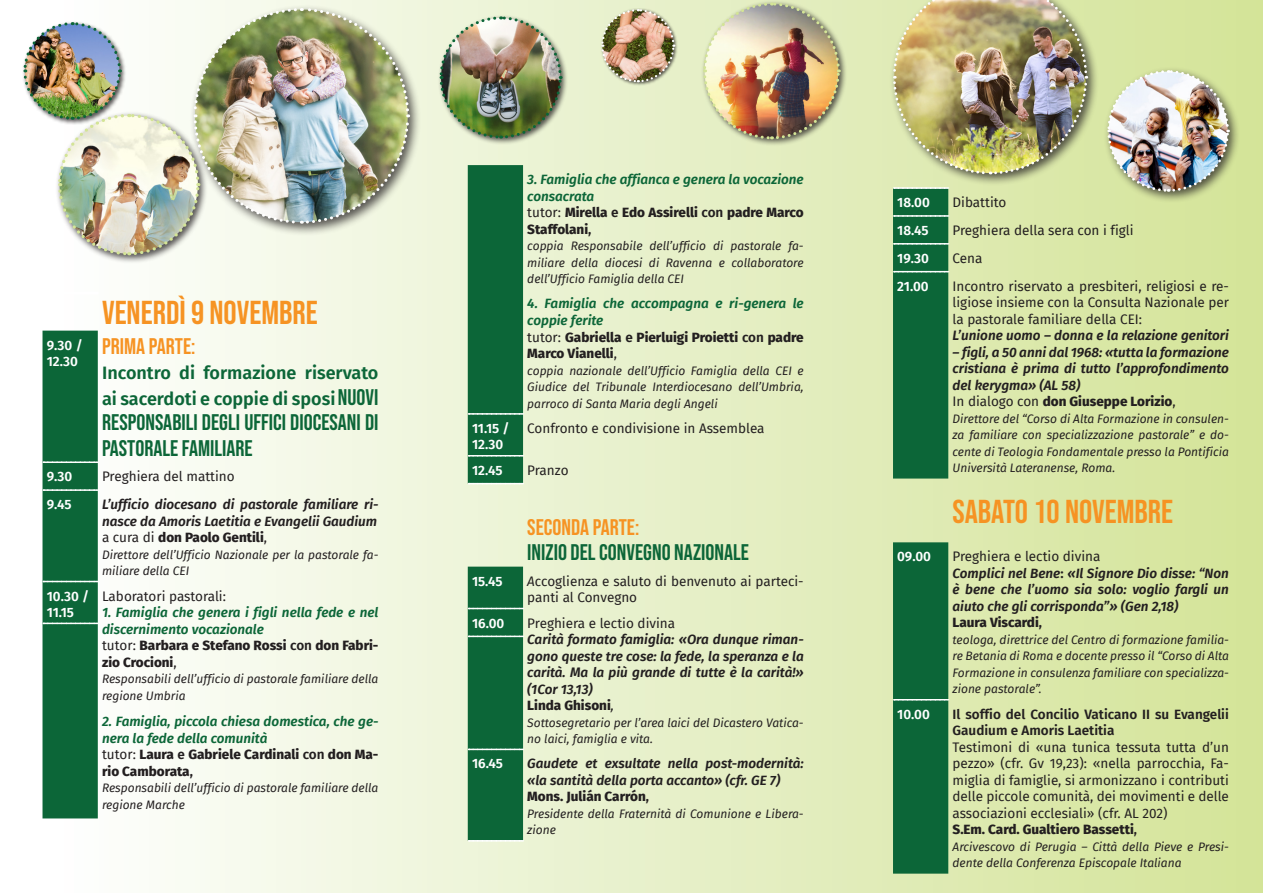
<style>
.page{position:relative;width:1263px;height:893px;background:#fff}
.page>*{position:absolute;margin:0;border:0;box-sizing:border-box;transform-origin:0 0}
.Normale{font:33px "Bebas Neue";color:#f69323}
.Normale-2{font:22.5px/25.5px "Bebas Neue";color:#0c6638}
.Normale-3{font:22.5px "Bebas Neue";color:#f69323}
.Normale-4{font:600 18px/25.5px "Fira Sans";color:#0c6638}
.Normale-5{font:italic 600 13.5px/16.5px "Fira Sans";color:#231f20;text-align:justify}
.Normale-6{font:13.5px/16.5px "Fira Sans";color:#231f20;text-align:justify}
.Normale-7{font:800 13.5px/16.5px "Fira Sans";color:#231f20}
.Normale-8{font:italic 600 13.5px/16.5px "Fira Sans";color:#0c6638}
.Normale-9{font:600 13.5px/16.5px "Fira Sans";color:#fff}
.Normale-10{font:600 13.5px/16.5px "Fira Sans";color:#231f20}
.Normale-11{font:italic 12px/16.5px "Fira Sans";color:#231f20}
.s1{font-family:"Bebas Neue";font-weight:400;font-size:22.5px}
.s2{font-weight:400}
.s3{font-weight:600}
.s4{font-style:italic}
.s5{font-weight:400;font-style:italic}
.s6{font-style:normal}
.s7{font-weight:500}
</style>
<div class="page">
<div style="left:0;top:0;width:1263px;height:893px;background:linear-gradient(to right,#feffff,#d3e398)"></div>
<div style="left:189px;top:4px;width:233px;height:233px;background:#231f20;opacity:.75"></div>
<div style="left:701px;top:0;width:147px;height:147px;background:#231f20;opacity:.75"></div>
<img style="left:701px;top:1px;width:140px;height:140px">
<div style="left:600px;top:8px;width:79px;height:78px;background:#231f20;opacity:.75"></div>
<img style="left:600px;top:8px;width:76px;height:75px">
<div style="left:437px;top:14px;width:132px;height:132px;background:#231f20;opacity:.75"></div>
<img style="left:438px;top:15px;width:125px;height:125px">
<div style="left:55px;top:111px;width:153px;height:153px;background:#231f20;opacity:.75"></div>
<img style="left:22px;top:7px;width:389px;height:250px">
<div style="left:889px;top:0;width:210px;height:186px;background:#231f20;opacity:.75"></div>
<img style="left:892px;top:0;width:197px;height:176px">
<div style="left:1103px;top:66px;width:138px;height:138px;background:#231f20;opacity:.75"></div>
<img style="left:1106px;top:69px;width:124px;height:124px">
<hr style="left:44px;top:292px;width:52px;height:3px;background:#fff">
<div style="left:43px;top:331px;width:55px;height:487px;background:#0c6638"></div>
<svg style="left:468px;top:165px;width:55px;height:676px;background:#2b794e"></svg>
<svg style="left:893px;top:187px;width:55px;height:687px;background:#227445"></svg>
<p class="Normale" style="left:102px;top:294px;width:217px">VENERDÌ 9 NOVEMBRE</p>
<p class="Normale-9" style="left:47px;top:336px;width:37px">9.30 /<br>12.30</p>
<p class="Normale-3" style="left:102px;top:333px;width:95px">PRIMA PARTE:</p>
<p class="Normale-4" style="left:102px;top:359px;width:278px">Incontro di formazione riservato ai sacerdoti e coppie di sposi <span class="s1">NUOVI</span></p>
<p class="Normale-2" style="left:102px;top:410px;width:278px">RESPONSABILI DEGLI UFFICI DIOCESANI DI<br>PASTORALE FAMILIARE</p>
<p class="Normale-9" style="left:47px;top:467px;width:27px">9.30</p>
<p class="Normale-6" style="left:102px;top:468px;width:134px">Preghiera del mattino</p>
<p class="Normale-9" style="left:47px;top:495px;width:26px">9.45</p>
<p class="Normale-5" style="left:102px;top:495px;width:278px">L’ufficio diocesano di pastorale familiare ri&shy;nasce da Amoris Laetitia e Evangelii Gaudium</p>
<p class="Normale-7" style="left:102px;top:528px;width:166px"><span class="s2">a cura di</span> don Paolo Gentili<span class="s2">,</span></p>
<p class="Normale-11" style="left:102px;top:546px;width:278px">Direttore dell’Ufficio Nazionale per la pastorale fa&shy;miliare della CEI</p>
<p class="Normale-9" style="left:47px;top:587px;width:44px">10.30 /<br>11.15</p>
<p class="Normale-6" style="left:102px;top:587px;width:125px">Laboratori pastorali:</p>
<p class="Normale-8" style="left:102px;top:603px;width:278px">1. Famiglia che genera i figli nella fede e nel discernimento vocazionale</p>
<p class="Normale-7" style="left:102px;top:636px;width:278px"><span class="s2">tutor:</span> Barbara e Stefano Rossi <span class="s3">con</span> don Fabri&shy;zio Crocioni<span class="s2">,</span></p>
<p class="Normale-11" style="left:102px;top:670px;width:278px">Responsabili dell’ufficio di pastorale familiare della regione Umbria</p>
<p class="Normale-8" style="left:102px;top:712px;width:278px">2. Famiglia, piccola chiesa domestica, che ge&shy;nera la fede della comunità</p>
<p class="Normale-7" style="left:102px;top:745px;width:278px"><span class="s2">tutor:</span> Laura <span class="s3">e</span> Gabriele Cardinali <span class="s3">con</span> don Ma&shy;rio Camborata<span class="s3">,</span></p>
<p class="Normale-11" style="left:102px;top:779px;width:278px">Responsabili dell’ufficio di pastorale familiare della regione Marche</p>
<p class="Normale-8" style="left:527px;top:170px;width:278px">3. Famiglia che affianca e genera la vocazione consacrata</p>
<p class="Normale-7" style="left:527px;top:203px;width:278px"><span class="s2">tutor:</span> Mirella <span class="s3">e</span> Edo Assirelli <span class="s3">con</span> padre Marco<br>Staffolani<span class="s3">,</span></p>
<p class="Normale-11" style="left:527px;top:237px;width:278px;text-align:justify">coppia Responsabile dell’ufficio di pastorale fa&shy;miliare della diocesi di Ravenna e collaboratore dell’Ufficio Famiglia della CEI</p>
<p class="Normale-8" style="left:527px;top:295px;width:278px">4. Famiglia che accompagna e ri-genera le coppie ferite</p>
<p class="Normale-7" style="left:527px;top:327px;width:278px"><span class="s2">tutor:</span> Gabriella <span class="s3">e</span> Pierluigi Proietti <span class="s3">con</span> padre<br>Marco Vianelli<span class="s2">,</span></p>
<p class="Normale-11" style="left:527px;top:362px;width:278px;text-align:justify">coppia nazionale dell’Ufficio Famiglia della CEI e Giudice del Tribunale Interdiocesano dell’Umbria, parroco di Santa Maria degli Angeli</p>
<p class="Normale-9" style="left:472px;top:419px;width:39px">11.15 /<br>12.30</p>
<p class="Normale-6" style="left:527px;top:420px;width:239px">Confronto e condivisione in Assemblea</p>
<p class="Normale-9" style="left:472px;top:461px;width:32px">12.45</p>
<p class="Normale-6" style="left:527px;top:461px;width:43px">Pranzo</p>
<p class="Normale-3" style="left:527px;top:514px;width:114px">SECONDA PARTE:</p>
<p class="Normale-2" style="left:527px;top:539px;width:223px">INIZIO DEL CONVEGNO NAZIONALE</p>
<p class="Normale-9" style="left:472px;top:572px;width:32px">15.45</p>
<p class="Normale-6" style="left:527px;top:572px;width:278px"><span class="s4">A</span>ccoglienza e saluto di benvenuto ai parteci&shy;panti al Convegno</p>
<p class="Normale-9" style="left:472px;top:614px;width:34px">16.00</p>
<p class="Normale-6" style="left:527px;top:614px;width:149px">Preghiera e lectio divina</p>
<p class="Normale-5" style="left:527px;top:630px;width:278px">Carità formato famiglia: «Ora dunque riman&shy;gono queste tre cose: la fede, la speranza e la carità. Ma la più grande di tutte è la carità!» (1Cor 13,13)</p>
<p class="Normale-7" style="left:527px;top:696px;width:88px">Linda Ghisoni<span class="s5">,</span></p>
<p class="Normale-11" style="left:527px;top:714px;width:278px">Sottosegretario per l’area laici del Dicastero Vatica&shy;no laici, famiglia e vita.</p>
<p class="Normale-9" style="left:472px;top:755px;width:33px">16.45</p>
<p class="Normale-5" style="left:527px;top:755px;width:278px">Gaudete et exsultate nella post-modernità: «la santità della porta accanto» (cfr. GE 7)</p>
<p class="Normale-7" style="left:527px;top:787px;width:123px">Mons. Julián Carrón<span class="s3">,</span></p>
<p class="Normale-11" style="left:527px;top:805px;width:278px">Presidente della Fraternità di Comunione e Libera&shy;zione</p>
<p class="Normale-9" style="left:897px;top:193px;width:34px">18.00</p>
<p class="Normale-6" style="left:952px;top:194px;width:55px">Dibattito</p>
<p class="Normale-9" style="left:897px;top:221px;width:33px">18.45</p>
<p class="Normale-6" style="left:952px;top:222px;width:183px">Preghiera della sera con i figli</p>
<p class="Normale-9" style="left:897px;top:249px;width:33px">19.30</p>
<p class="Normale-6" style="left:952px;top:249px;width:31px">Cena</p>
<p class="Normale-9" style="left:897px;top:277px;width:33px">21.00</p>
<p class="Normale-6" style="left:952px;top:277px;width:278px">Incontro riservato a presbiteri, religiosi e re&shy;ligiose insieme con la Consulta Nazionale per la pastorale familiare della CEI:</p>
<p class="Normale-5" style="left:952px;top:326px;width:278px">L’unione uomo – donna e la relazione genitori</p>
<p class="Normale-5" style="left:952px;top:343px;width:278px">– figli, a 50 anni dal 1968: «tutta la formazione cristiana è prima di tutto l’approfondimento del kerygma» (AL 58)</p>
<p class="Normale-7" style="left:952px;top:392px;width:225px"><span class="s2">In dialogo con</span> don Giuseppe Lorizio<span class="s2">,</span></p>
<p class="Normale-11" style="left:952px;top:410px;width:278px;text-align:justify">Direttore del “Corso di Alta Formazione in consulen&shy;za familiare con specializzazione pastorale” e do&shy;cente di Teologia Fondamentale presso la Pontificia Università Lateranense, Roma.</p>
<p class="Normale" style="left:952px;top:493px;width:222px">SABATO 10 NOVEMBRE</p>
<p class="Normale-9" style="left:897px;top:548px;width:35px">09.00</p>
<p class="Normale-6" style="left:952px;top:548px;width:149px">Preghiera e lectio divina</p>
<p class="Normale-5" style="left:952px;top:564px;width:278px">Complici nel Bene<span class="s6">:</span> «Il Signore Dio disse: “Non è bene che l’uomo sia solo: voglio fargli un aiuto che gli corrisponda”» (Gen 2,18)</p>
<p class="Normale-7" style="left:952px;top:613px;width:91px">Laura Viscardi<span class="s3">,</span></p>
<p class="Normale-11" style="left:952px;top:631px;width:278px;text-align:justify">teologa, direttrice del Centro di formazione familia&shy;re Betania di Roma e docente presso il “Corso di Alta Formazione in consulenza familiare con specializza&shy;zione pastorale”.</p>
<p class="Normale-9" style="left:897px;top:705px;width:34px">10.00</p>
<p class="Normale-10" style="left:952px;top:705px;width:278px">Il soffio del Concilio Vaticano II su Evangelii<br>Gaudium e Amoris Laetitia</p>
<p class="Normale-6" style="left:952px;top:738px;width:278px">Testimoni di «una tunica tessuta tutta d’un pezzo» (cfr. Gv 19,23): «nella parrocchia, Fa&shy;miglia di famiglie, si armonizzano i contributi delle piccole comunità, dei movimenti e delle associazioni ecclesiali» (cfr. AL 202)</p>
<p class="Normale-7" style="left:952px;top:820px;width:186px">S.Em. Card. Gualtiero Bassetti<span class="s7">,</span></p>
<p class="Normale-11" style="left:952px;top:838px;width:278px">Arcivescovo di Perugia – Città della Pieve e Presi&shy;dente della Conferenza Episcopale Italiana</p>
</div>
